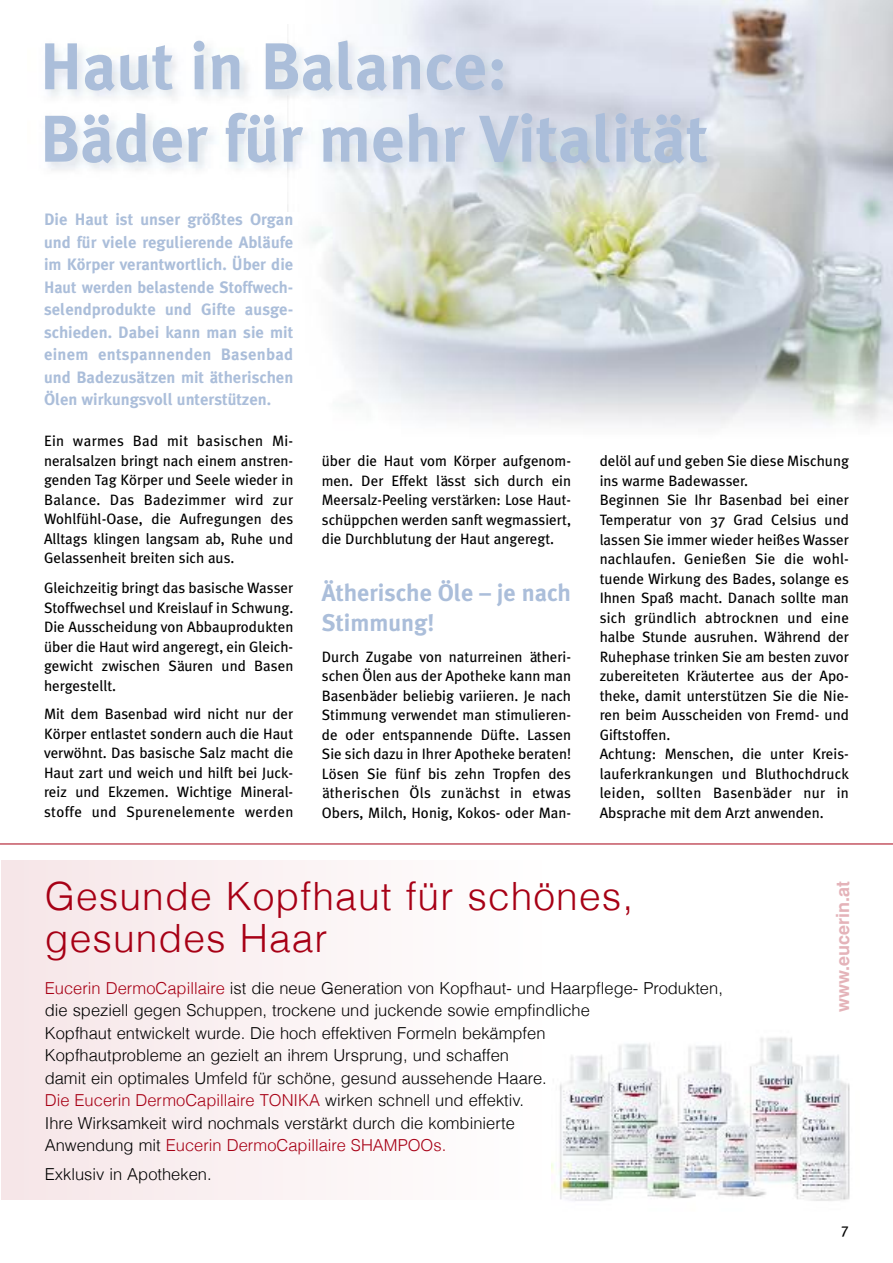
<style>
.page{position:relative;width:893px;height:1263px;background:#fff}
.page>*{position:absolute;margin:0;border:0;box-sizing:border-box;transform-origin:0 0}
.t1{font:700 66px/72.4px "Meta Plus";color:#abbeda}
.t2{font:300 39px/42px "Helvetica";letter-spacing:.03em;color:#a70015}
.t3{font:700 24px/30px "Meta Plus";color:#abbeda}
.t4{font:700 18px "Helvetica";color:#e4b3b9}
.t5{font:300 16.5px/22.5px "Helvetica";color:#000}
.t6{font:700 16.5px/22.5px "Meta Plus";color:#abbeda;text-align:justify}
.t7{font:15px/19.5px "Meta Plus";color:#000;text-align:justify}
.s1{color:#a70015}
</style>
<div class="page">
<img style="left:310px;top:0;width:583px;height:425px">
<img style="left:552px;top:1037px;width:298px;height:164px">
<img style="left:47px;top:24px;width:825px;height:188px">
<div style="left:2px;top:860px;width:547px;height:339px;background:#faf2f3"></div>
<hr style="left:0;top:844px;width:893px;height:1px;background:#a70015">
<h1 class="t1" style="left:40px;top:30px;width:670px">Haut in Balance:<br>Bäder für mehr Vitalität</h1>
<p class="t6" style="left:44px;top:208px;width:251px">Die Haut ist unser größtes Organ und für viele regulierende Abläufe im Körper verantwortlich. Über die Haut werden belastende Stoffwech&shy;selendprodukte und Gifte ausge&shy;schieden. Dabei kann man sie mit einem entspannenden Basenbad und Badezusätzen mit ätherischen Ölen wirkungsvoll unterstützen.</p>
<p class="t7" style="left:44px;top:431px;width:251px">Ein warmes Bad mit basischen Mi&shy;neralsalzen bringt nach einem anstren&shy;genden Tag Körper und Seele wieder in Balance. Das Badezimmer wird zur Wohlfühl-Oase, die Aufregungen des Alltags klingen langsam ab, Ruhe und Gelassenheit breiten sich aus.</p>
<p class="t7" style="left:44px;top:578px;width:251px">Gleichzeitig bringt das basische Wasser Stoffwechsel und Kreislauf in Schwung.<br>Die Ausscheidung von Abbauprodukten über die Haut wird angeregt, ein Gleich&shy;gewicht zwischen Säuren und Basen hergestellt.</p>
<p class="t7" style="left:44px;top:704px;width:251px">Mit dem Basenbad wird nicht nur der Körper entlastet sondern auch die Haut verwöhnt. Das basische Salz macht die Haut zart und weich und hilft bei Juck&shy;reiz und Ekzemen. Wichtige Mineral&shy;stoffe und Spurenelemente werden</p>
<p class="t7" style="left:322px;top:451px;width:251px">über die Haut vom Körper aufgenom&shy;men. Der Effekt lässt sich durch ein Meersalz-Peeling verstärken: Lose Haut&shy;schüppchen werden sanft wegmassiert, die Durchblutung der Haut angeregt.</p>
<h3 class="t3" style="left:322px;top:578px;width:251px">Ätherische Öle – je nach<br>Stimmung!</h3>
<p class="t7" style="left:322px;top:646px;width:251px">Durch Zugabe von naturreinen ätheri&shy;schen Ölen aus der Apotheke kann man Basenbäder beliebig variieren. Je nach Stimmung verwendet man stimulieren&shy;de oder entspannende Düfte. Lassen Sie sich dazu in Ihrer Apotheke beraten!<br>Lösen Sie fünf bis zehn Tropfen des ätherischen Öls zunächst in etwas Obers, Milch, Honig, Kokos- oder Man-</p>
<p class="t7" style="left:600px;top:452px;width:251px;text-align:left">delöl auf und geben Sie diese Mischung ins warme Badewasser.<br>Beginnen Sie Ihr Basenbad bei einer Temperatur von 37 Grad Celsius und lassen Sie immer wieder heißes Wasser nachlaufen. Genießen Sie die wohl&shy;tuende Wirkung des Bades, solange es Ihnen Spaß macht. Danach sollte man sich gründlich abtrocknen und eine halbe Stunde ausruhen. Während der Ruhephase trinken Sie am besten zuvor zubereiteten Kräutertee aus der Apo&shy;theke, damit unterstützen Sie die Nie&shy;ren beim Ausscheiden von Fremd- und Giftstoffen.<br>Achtung: Menschen, die unter Kreis&shy;lauferkrankungen und Bluthochdruck leiden, sollten Basenbäder nur in Absprache mit dem Arzt anwenden.</p>
<h2 class="t2" style="left:45px;top:878px;width:590px">Gesunde Kopfhaut für schönes, gesundes Haar</h2>
<p class="t5" style="left:45px;top:978px;width:680px"><span class="s1">Eucerin DermoCapillaire</span> ist die neue Generation von Kopfhaut- und Haarpflege- Produkten, die speziell gegen Schuppen, trockene und juckende sowie empfindliche<br>Kopfhaut entwickelt wurde. Die hoch effektiven Formeln bekämpfen<br>Kopfhautprobleme an gezielt an ihrem Ursprung, und schaffen<br>damit ein optimales Umfeld für schöne, gesund aussehende Haare.<br><span class="s1">Die Eucerin DermoCapillaire TONIKA</span> wirken schnell und effektiv.<br>Ihre Wirksamkeit wird nochmals verstärkt durch die kombinierte<br>Anwendung mit <span class="s1">Eucerin DermoCapillaire SHAMPOOs.</span></p>
<p class="t5" style="left:45px;top:1164px;width:168px">Exklusiv in Apotheken.</p>
<p class="t4" style="left:832px;top:1012px;width:133px;rotate:-90deg">www.eucerin.at</p>
<p class="t7" style="left:841px;top:1218px;width:9px">7</p>
</div>
